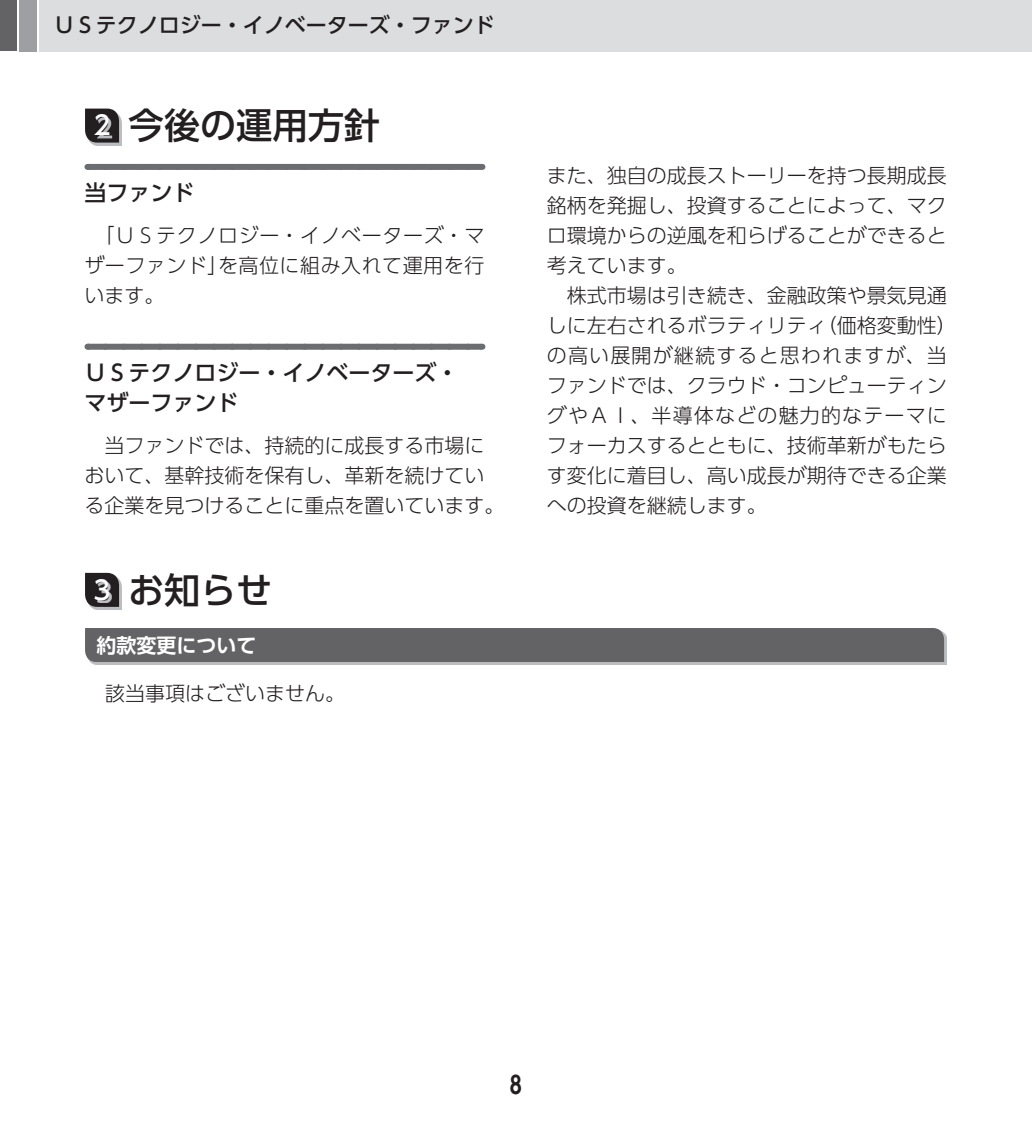
<style>
.page{position:relative;width:1032px;height:1134px;background:#fff}
.page>*{position:absolute;margin:0;border:0;box-sizing:border-box;transform-origin:0 0}
.t1{font:500 36px "UD Shin Go Pro";color:#231f20}
.t2{font:700 24px "UD Shin Go Pro De";color:#231f20}
.t3{font:500 22px/30px "UD Shin Go Pro";color:#231f20}
.t4{font:500 21px "UD Shin Go Pro";color:#231f20}
.t5{font:300 20px/30px "UD Shin Go Pro";color:#231f20}
.t6{font:700 20px "UD Shin Go Pro De";color:#fff}
.s1{font-size:26px;color:#fff}
</style>
<div class="page">
<div style="left:0;top:0;width:17px;height:51px;background:#636366"></div>
<div style="left:20px;top:0;width:17px;height:51px;background:#9d9fa2"></div>
<div style="left:40px;top:0;width:992px;height:51px;background:#dcdddf"></div>
<div style="left:87px;top:164px;width:394px;height:6px;background:#6c6d70"></div>
<div style="left:87px;top:344px;width:394px;height:6px;background:#6c6d70"></div>
<svg style="left:105px;top:349px;width:367px;height:1px"></svg>
<div style="left:88px;top:111px;width:34px;height:34px;background:#bcbdc0"></div>
<svg style="left:85px;top:109px;width:34px;height:34px"></svg>
<svg style="left:97px;top:117px;width:15px;height:21px"></svg>
<div style="left:88px;top:576px;width:34px;height:34px;background:#bcbdc0"></div>
<svg style="left:85px;top:573px;width:34px;height:34px"></svg>
<svg style="left:97px;top:581px;width:15px;height:22px"></svg>
<div style="left:88px;top:631px;width:859px;height:34px;background:#bcbdc0"></div>
<div style="left:85px;top:628px;width:859px;height:34px;background:#636366"></div>
<p class="t4" style="left:54px;top:8px;width:443px">ＵＳテクノロジー・イノベーターズ・ファンド</p>
<h1 class="t1" style="left:93px;top:97px;width:288px"><span class="s1">2</span> 今後の運用方針</h1>
<p class="t3" style="left:84px;top:177px;width:111px">当ファンド</p>
<p class="t5" style="left:84px;top:220px;width:401px;text-align:justify;text-indent:10px">「ＵＳテクノロジー・イノベーターズ・マザーファンド」を高位に組み入れて運用を行います。</p>
<p class="t3" style="left:84px;top:357px;width:375px">ＵＳテクノロジー・イノベーターズ・マザーファンド</p>
<p class="t5" style="left:84px;top:430px;width:421px">　当ファンドでは、持続的に成長する市場において、基幹技術を保有し、革新を続けている企業を見つけることに重点を置いています。</p>
<h1 class="t1" style="left:93px;top:561px;width:180px"><span class="s1">3</span> お知らせ</h1>
<p class="t6" style="left:96px;top:629px;width:161px">約款変更について</p>
<p class="t5" style="left:105px;top:678px;width:241px">該当事項はございません。</p>
<p class="t5" style="left:547px;top:160px;width:411px">また、独自の成長ストーリーを持つ長期成長銘柄を発掘し、投資することによって、マクロ環境からの逆風を和らげることができると考えています。<br>　株式市場は引き続き、金融政策や景気見通しに左右されるボラティリティ（価格変動性）の高い展開が継続すると思われますが、当ファンドでは、クラウド・コンピューティングやＡＩ、半導体などの魅力的なテーマにフォーカスするとともに、技術革新がもたらす変化に着目し、高い成長が期待できる企業への投資を継続します。</p>
<p class="t2" style="left:510px;top:1065px;width:14px">8</p>
</div>
